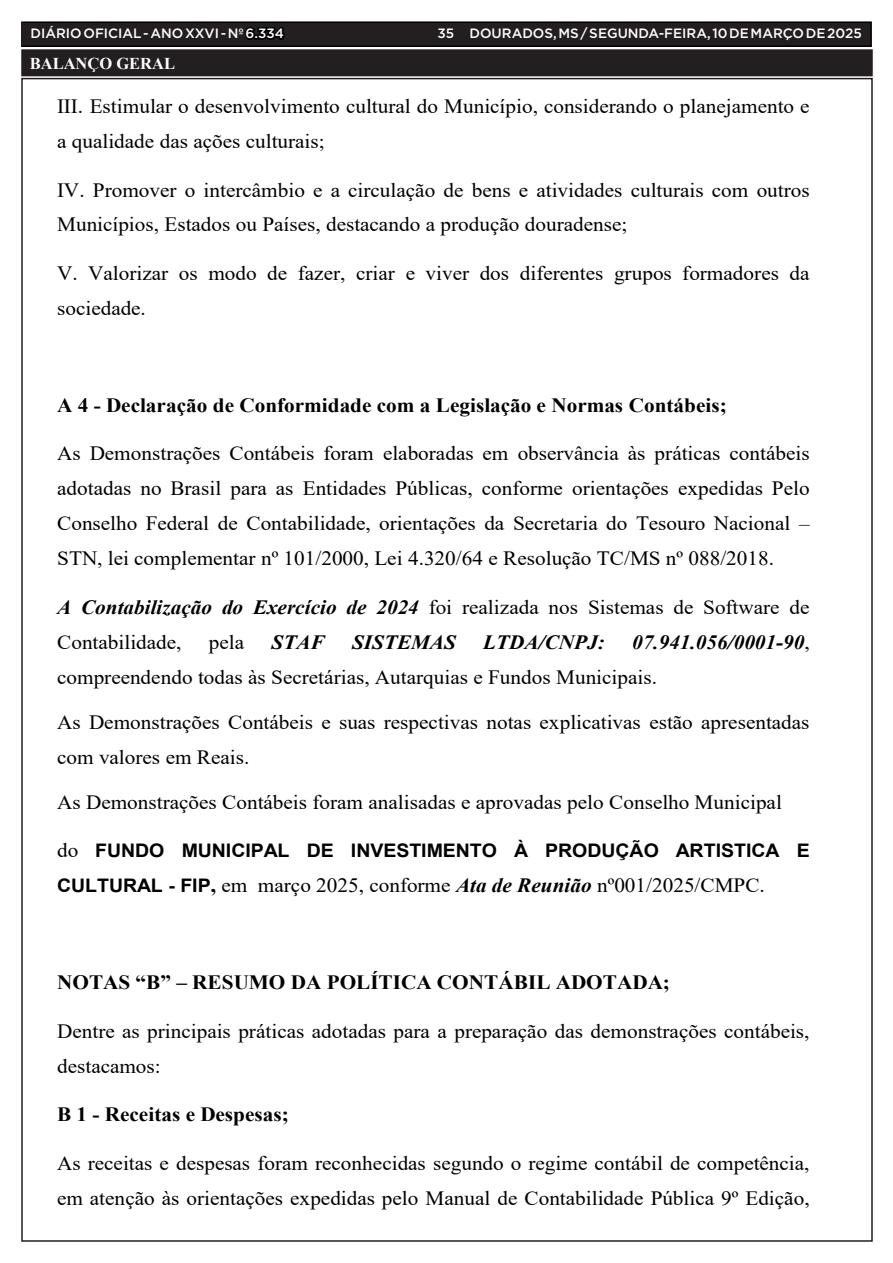
<style>
.page{position:relative;width:893px;height:1263px;background:#fff}
.page>*{position:absolute;margin:0;border:0;box-sizing:border-box;transform-origin:0 0}
.t1{font:20.25px/34.8px "Times New Roman";color:#000;scale:1.05 1}
.t2{font:700 20.25px "Times New Roman";color:#000;scale:1.05 1}
.t3{font:italic 700 20.25px "Times New Roman";color:#000;scale:1.05 1}
.t4{font:700 18.6px "Arial";letter-spacing:-.005em;color:#000;scale:1.05 1}
.TEXTO{font:700 16.5px "Times New Roman";color:#fff}
.t5{font:500 13.5px "Gotham";color:#fff}
.s1{color:#000}
.s2{font-weight:700;font-style:italic}
.s3{font-family:"Times New Roman";font-weight:400;font-size:20.25px}
.s4{font-family:"Arial";font-weight:700;font-size:18.6px}
.s5{font-weight:700}
</style>
<div class="page">
<div style="left:21px;top:22px;width:850px;height:24px;background:#231f20"></div>
<div style="left:21px;top:21px;width:851px;height:26px;border:2px solid #000"></div>
<div style="left:23px;top:51px;width:848px;height:23px;background:#231f20"></div>
<div style="left:21px;top:49px;width:852px;height:27px;border:4px solid #231f20"></div>
<p class="t5" style="left:31px;top:25px;width:255px">DIÁRIO OFICIAL - ANO XXVI - Nº <span class="s1">6.334</span></p>
<p class="t5" style="left:438px;top:25px;width:426px">35 DOURADOS, MS / SEGUNDA-FEIRA, 10 DE MARÇO DE 2025</p>
<p class="TEXTO" style="left:30px;top:52px;width:147px">BALANÇO GERAL</p>
<p class="t1" style="left:57px;top:88px;width:718px">III. Estimular o desenvolvimento cultural do Município, considerando o planejamento e a qualidade das ações culturais;</p>
<p class="t1" style="left:57px;top:172px;width:718px">IV. Promover o intercâmbio e a circulação de bens e atividades culturais com outros<br>Municípios, Estados ou Países, destacando a produção douradense;</p>
<p class="t1" style="left:57px;top:255px;width:718px">V. Valorizar os modo de fazer, criar e viver dos diferentes grupos formadores da sociedade.</p>
<p class="t2" style="left:57px;top:390px;width:639px">A 4 - Declaração de Conformidade com a Legislação e Normas Contábeis;</p>
<p class="t1" style="left:57px;top:435px;width:718px;text-align:justify">As Demonstrações Contábeis foram elaboradas em observância às práticas contábeis adotadas no Brasil para as Entidades Públicas, conforme orientações expedidas Pelo Conselho Federal de Contabilidade, orientações da Secretaria do Tesouro Nacional – STN, lei complementar nº 101/2000, Lei 4.320/64 e Resolução TC/MS nº 088/2018.</p>
<p class="t1" style="left:57px;top:589px;width:718px"><span class="s2">A Contabilização do Exercício de 2024</span> foi realizada nos Sistemas de Software de<br>Contabilidade,</p>
<p class="t1" style="left:209px;top:624px;width:35px">pela</p>
<p class="t3" style="left:271px;top:628px;width:52px">STAF</p>
<p class="t3" style="left:352px;top:628px;width:101px">SISTEMAS</p>
<p class="t3" style="left:483px;top:628px;width:117px">LTDA/CNPJ:</p>
<p class="t1" style="left:57px;top:624px;width:718px;text-indent:575px"><span class="s2">07.941.056/0001-90</span>, compreendendo todas às Secretárias, Autarquias e Fundos Municipais.</p>
<p class="t1" style="left:57px;top:704px;width:718px">As Demonstrações Contábeis e suas respectivas notas explicativas estão apresentadas com valores em Reais.</p>
<p class="t1" style="left:57px;top:784px;width:692px">As Demonstrações Contábeis foram analisadas e aprovadas pelo Conselho Municipal</p>
<p class="t4" style="left:57px;top:838px;width:718px"><span class="s3">do</span> FUNDO MUNICIPAL DE INVESTIMENTO À PRODUÇÃO ARTISTICA E</p>
<p class="t1" style="left:57px;top:867px;width:676px"><span class="s4">CULTURAL - FIP</span><span class="s5">,</span> em março 2025, conforme <span class="s2">Ata de Reunião</span> nº001/2025/CMPC.</p>
<p class="t2" style="left:57px;top:968px;width:585px">NOTAS “B” – RESUMO DA POLÍTICA CONTÁBIL ADOTADA;</p>
<p class="t1" style="left:57px;top:1013px;width:718px">Dentre as principais práticas adotadas para a preparação das demonstrações contábeis, destacamos:</p>
<p class="t2" style="left:57px;top:1100px;width:222px">B 1 - Receitas e Despesas;</p>
<p class="t1" style="left:57px;top:1145px;width:718px">As receitas e despesas foram reconhecidas segundo o regime contábil de competência, em atenção às orientações expedidas pelo Manual de Contabilidade Pública 9º Edição,</p>
</div>
